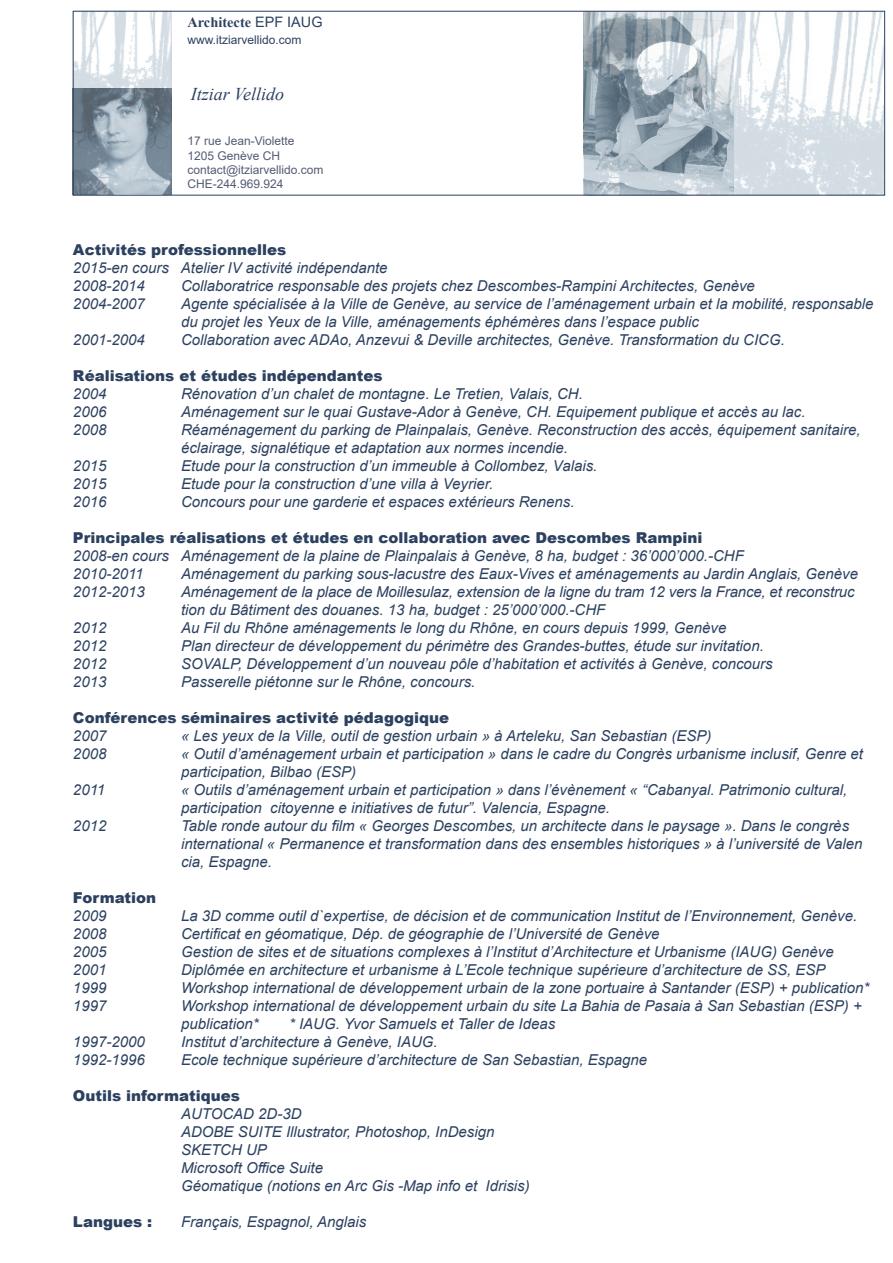
<style>
.page{position:relative;width:893px;height:1263px;background:#fff}
.page>*{position:absolute;margin:0;border:0;box-sizing:border-box;transform-origin:0 0}
.t1{font:italic 18px "Times New Roman";color:#2c4160}
.t2{font:italic 15px/18px "Arial";color:#2c4160}
.t3{font:900 15px "Arial";color:#2c4160}
.t4{font:700 14.4px "Times New Roman";color:#2c4160}
.t5{font:12px "Arial";color:#545b74}
.t6{font:12px "Arial";color:#2c4160}
.s1{font-family:"Arial";font-weight:400}
</style>
<div class="page">
<img style="left:584px;top:13px;width:299px;height:180px">
<div style="left:73px;top:11px;width:812px;height:184px;border:1px solid #2c4160"></div>
<img style="left:75px;top:13px;width:94px;height:181px">
<div style="left:73px;top:11px;width:98px;height:185px;border:1px solid #2c4160"></div>
<p class="t4" style="left:187px;top:12px;width:137px">Architecte <span class="s1">EPF IAUG</span></p>
<p class="t6" style="left:187px;top:32px;width:116px">www.itziarvellido.com</p>
<p class="t1" style="left:191px;top:82px;width:95px">Itziar Vellido</p>
<p class="t5" style="left:187px;top:133px;width:109px">17 rue Jean-Violette</p>
<p class="t5" style="left:187px;top:147px;width:94px">1205 Genève CH</p>
<p class="t5" style="left:187px;top:161px;width:138px">contact@itziarvellido.com</p>
<p class="t5" style="left:187px;top:176px;width:98px">CHE-244.969.924</p>
<p class="t3" style="left:73px;top:239px;width:215px">Activités professionnelles</p>
<p class="t2" style="left:73px;top:259px;width:316px">2015-en cours Atelier IV activité indépendante</p>
<p class="t2" style="left:73px;top:277px;width:73px">2008-2014</p>
<p class="t2" style="left:181px;top:277px;width:575px">Collaboratrice responsable des projets chez Descombes-Rampini Architectes, Genève</p>
<p class="t2" style="left:73px;top:295px;width:73px">2004-2007</p>
<p class="t2" style="left:181px;top:295px;width:694px">Agente spécialisée à la Ville de Genève, au service de l’aménagement urbain et la mobilité, responsable du projet les Yeux de la Ville, aménagements éphémères dans l’espace public</p>
<p class="t2" style="left:73px;top:331px;width:73px">2001-2004</p>
<p class="t2" style="left:181px;top:331px;width:605px">Collaboration avec ADAo, Anzevui &amp; Deville architectes, Genève. Transformation du CICG.</p>
<p class="t3" style="left:73px;top:365px;width:311px">Réalisations et études indépendantes</p>
<p class="t2" style="left:73px;top:385px;width:35px">2004</p>
<p class="t2" style="left:181px;top:385px;width:403px">Rénovation d’un chalet de montagne. Le Tretien, Valais, CH.</p>
<p class="t2" style="left:73px;top:403px;width:35px">2006</p>
<p class="t2" style="left:181px;top:403px;width:626px">Aménagement sur le quai Gustave-Ador à Genève, CH. Equipement publique et accès au lac.</p>
<p class="t2" style="left:73px;top:421px;width:35px">2008</p>
<p class="t2" style="left:181px;top:421px;width:681px">Réaménagement du parking de Plainpalais, Genève. Reconstruction des accès, équipement sanitaire, éclairage, signalétique et adaptation aux normes incendie.</p>
<p class="t2" style="left:73px;top:457px;width:35px">2015</p>
<p class="t2" style="left:181px;top:457px;width:418px">Etude pour la construction d’un immeuble à Collombez, Valais.</p>
<p class="t2" style="left:73px;top:475px;width:35px">2015</p>
<p class="t2" style="left:181px;top:475px;width:314px">Etude pour la construction d’une villa à Veyrier.</p>
<p class="t2" style="left:73px;top:493px;width:35px">2016</p>
<p class="t2" style="left:181px;top:493px;width:395px">Concours pour une garderie et espaces extérieurs Renens.</p>
<p class="t3" style="left:73px;top:527px;width:631px">Principales réalisations et études en collaboration avec Descombes Rampini</p>
<p class="t2" style="left:73px;top:547px;width:672px">2008-en cours Aménagement de la plaine de Plainpalais à Genève, 8 ha, budget : 36’000’000.-CHF</p>
<p class="t2" style="left:73px;top:565px;width:72px">2010-2011</p>
<p class="t2" style="left:181px;top:565px;width:679px">Aménagement du parking sous-lacustre des Eaux-Vives et aménagements au Jardin Anglais, Genève</p>
<p class="t2" style="left:73px;top:583px;width:73px">2012-2013</p>
<p class="t2" style="left:181px;top:583px;width:675px">Aménagement de la place de Moillesulaz, extension de la ligne du tram 12 vers la France, et reconstruc tion du Bâtiment des douanes. 13 ha, budget : 25’000’000.-CHF</p>
<p class="t2" style="left:73px;top:619px;width:35px">2012</p>
<p class="t2" style="left:181px;top:619px;width:547px">Au Fil du Rhône aménagements le long du Rhône, en cours depuis 1999, Genève</p>
<p class="t2" style="left:73px;top:637px;width:35px">2012</p>
<p class="t2" style="left:181px;top:637px;width:584px">Plan directeur de développement du périmètre des Grandes-buttes, étude sur invitation.</p>
<p class="t2" style="left:73px;top:655px;width:35px">2012</p>
<p class="t2" style="left:181px;top:655px;width:593px">SOVALP, Développement d’un nouveau pôle d’habitation et activités à Genève, concours</p>
<p class="t2" style="left:73px;top:673px;width:35px">2013</p>
<p class="t2" style="left:181px;top:673px;width:296px">Passerelle piétonne sur le Rhône, concours.</p>
<p class="t3" style="left:73px;top:707px;width:378px">Conférences séminaires activité pédagogique</p>
<p class="t2" style="left:73px;top:727px;width:35px">2007</p>
<p class="t2" style="left:181px;top:727px;width:532px">« Les yeux de la Ville, outil de gestion urbain » à Arteleku, San Sebastian (ESP)</p>
<p class="t2" style="left:73px;top:745px;width:35px">2008</p>
<p class="t2" style="left:181px;top:745px;width:683px">« Outil d’aménagement urbain et participation » dans le cadre du Congrès urbanisme inclusif, Genre et participation, Bilbao (ESP)</p>
<p class="t2" style="left:73px;top:781px;width:34px">2011</p>
<p class="t2" style="left:181px;top:781px;width:668px">« Outils d’aménagement urbain et participation » dans l’évènement « “Cabanyal. Patrimonio cultural, participation citoyenne e initiatives de futur”. Valencia, Espagne.</p>
<p class="t2" style="left:73px;top:817px;width:35px">2012</p>
<p class="t2" style="left:181px;top:817px;width:683px">Table ronde autour du film « Georges Descombes, un architecte dans le paysage ». Dans le congrès international « Permanence et transformation dans des ensembles historiques » à l’université de Valen cia, Espagne.</p>
<p class="t3" style="left:73px;top:887px;width:85px">Formation</p>
<p class="t2" style="left:73px;top:907px;width:35px">2009</p>
<p class="t2" style="left:181px;top:907px;width:678px">La 3D comme outil d`expertise, de décision et de communication Institut de l’Environnement, Genève.</p>
<p class="t2" style="left:73px;top:925px;width:35px">2008</p>
<p class="t2" style="left:181px;top:925px;width:480px">Certificat en géomatique, Dép. de géographie de l’Université de Genève</p>
<p class="t2" style="left:73px;top:943px;width:35px">2005</p>
<p class="t2" style="left:181px;top:943px;width:654px">Gestion de sites et de situations complexes à l’Institut d’Architecture et Urbanisme (IAUG) Genève</p>
<p class="t2" style="left:73px;top:961px;width:35px">2001</p>
<p class="t2" style="left:181px;top:961px;width:646px">Diplômée en architecture et urbanisme à L’Ecole technique supérieure d’architecture de SS, ESP</p>
<p class="t2" style="left:73px;top:979px;width:35px">1999</p>
<p class="t2" style="left:181px;top:979px;width:690px">Workshop international de développement urbain de la zone portuaire à Santander (ESP) + publication*</p>
<p class="t2" style="left:73px;top:997px;width:35px">1997</p>
<p class="t2" style="left:181px;top:997px;width:682px">Workshop international de développement urbain du site La Bahia de Pasaia à San Sebastian (ESP) + publication*</p>
<p class="t2" style="left:289px;top:1015px;width:268px">* IAUG. Yvor Samuels et Taller de Ideas</p>
<p class="t2" style="left:73px;top:1033px;width:73px">1997-2000</p>
<p class="t2" style="left:181px;top:1033px;width:258px">Institut d’architecture à Genève, IAUG.</p>
<p class="t2" style="left:73px;top:1051px;width:73px">1992-1996</p>
<p class="t2" style="left:181px;top:1051px;width:468px">Ecole technique supérieure d’architecture de San Sebastian, Espagne</p>
<p class="t3" style="left:73px;top:1085px;width:168px">Outils informatiques</p>
<p class="t2" style="left:181px;top:1105px;width:122px">AUTOCAD 2D-3D</p>
<p class="t2" style="left:181px;top:1123px;width:315px">ADOBE SUITE Illustrator, Photoshop, InDesign</p>
<p class="t2" style="left:181px;top:1141px;width:87px">SKETCH UP</p>
<p class="t2" style="left:181px;top:1159px;width:144px">Microsoft Office Suite</p>
<p class="t2" style="left:181px;top:1177px;width:350px">Géomatique (notions en Arc Gis -Map info et Idrisis)</p>
<p class="t3" style="left:73px;top:1211px;width:81px">Langues :</p>
<p class="t2" style="left:181px;top:1213px;width:187px">Français, Espagnol, Anglais</p>
</div>
